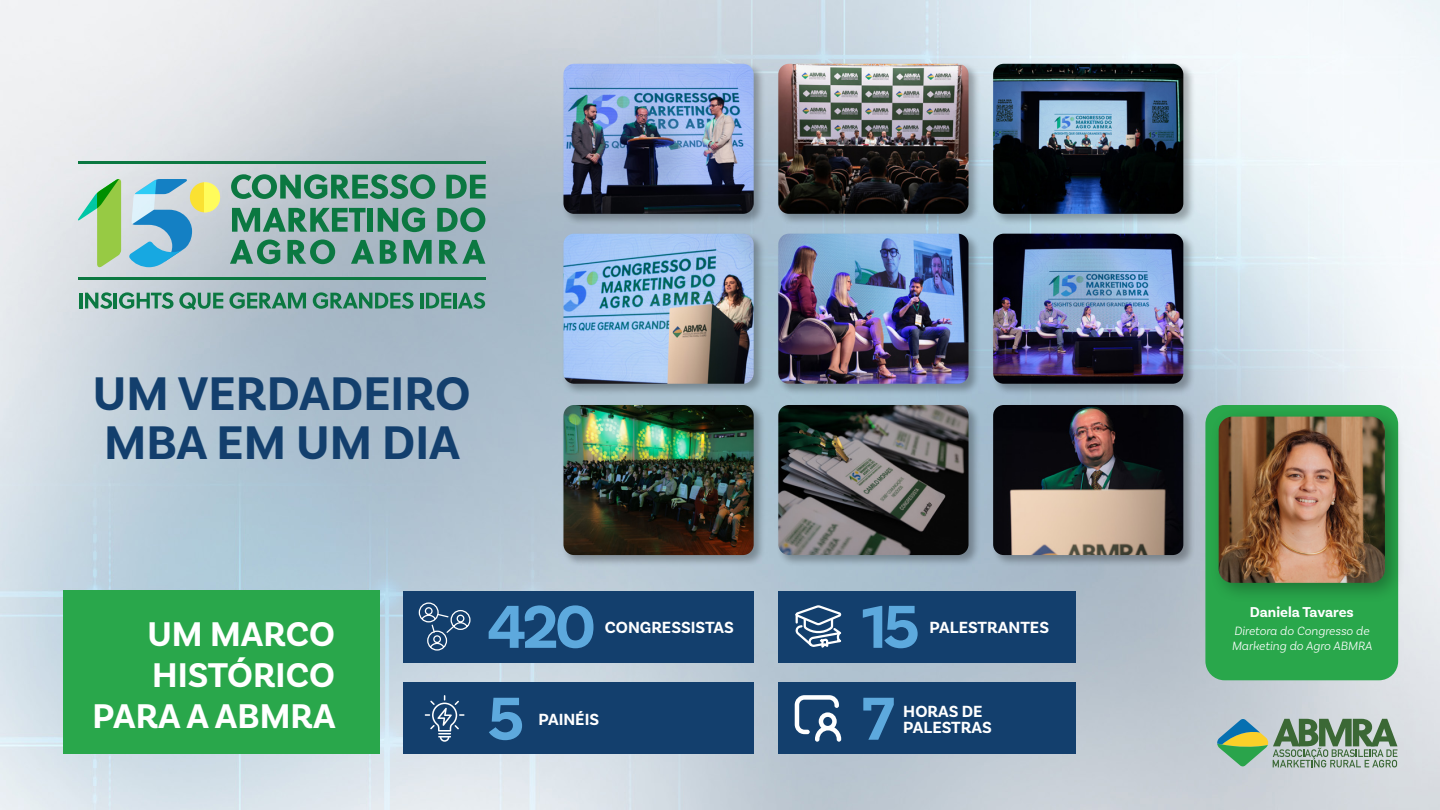
<style>
.page{position:relative;width:1440px;height:810px;background:#fff}
.page>*{position:absolute;margin:0;border:0;box-sizing:border-box;transform-origin:0 0}
.t1{font:700 63.6px "Basic Sans";color:#5da9dd}
.t2{font:700 49.5px/49.1px "Basic Sans";color:#133f6d}
.t3{font:700 36px/40.9px "Basic Sans";color:#fff;text-align:right}
.t4{font:700 16.95px/15.7px "Basic Sans";color:#fff}
.t5{font:700 15px "Basic Sans";color:#fff}
.t6{font:italic 300 12.67px "Basic Sans";color:#fff}
</style>
<div class="page">
<img style="left:0;top:0;width:1440px;height:810px">
<hr style="left:78px;top:161px;width:408px;height:3px;background:#0b7841">
<hr style="left:78px;top:278px;width:408px;height:2px;background:#0b7841">
<svg style="left:231px;top:174px;width:204px;height:25px;background:#5e9b83"></svg>
<svg style="left:446px;top:175px;width:40px;height:24px"></svg>
<svg style="left:232px;top:208px;width:134px;height:24px;background:#57987e"></svg>
<div style="left:368px;top:208px;width:5px;height:24px;background:#0b7841"></div>
<svg style="left:378px;top:207px;width:47px;height:25px"></svg>
<svg style="left:437px;top:207px;width:48px;height:25px"></svg>
<svg style="left:230px;top:240px;width:50px;height:24px"></svg>
<svg style="left:287px;top:240px;width:48px;height:24px"></svg>
<svg style="left:351px;top:240px;width:23px;height:24px"></svg>
<svg style="left:380px;top:240px;width:17px;height:24px"></svg>
<svg style="left:403px;top:240px;width:29px;height:24px"></svg>
<svg style="left:439px;top:240px;width:46px;height:24px"></svg>
<svg style="left:129px;top:179px;width:63px;height:88px;background:#81bbda"></svg>
<svg style="left:78px;top:178px;width:43px;height:90px;background:#abd293"></svg>
<div style="left:190px;top:182px;width:30px;height:30px;background:#fae132;border-radius:50%"></div>
<svg style="left:205px;top:182px;width:15px;height:30px"></svg>
<hr style="left:79px;top:293px;width:3px;height:15px;background:#0b7841">
<svg style="left:85px;top:292px;width:27px;height:17px"></svg>
<hr style="left:114px;top:293px;width:3px;height:15px;background:#0b7841">
<svg style="left:119px;top:292px;width:104px;height:18px;background:#75a897"></svg>
<svg style="left:229px;top:292px;width:77px;height:17px"></svg>
<svg style="left:313px;top:292px;width:101px;height:17px;background:#5a9784"></svg>
<hr style="left:420px;top:293px;width:3px;height:15px;background:#0b7841">
<svg style="left:426px;top:293px;width:25px;height:15px"></svg>
<hr style="left:453px;top:293px;width:4px;height:15px;background:#0b7841">
<svg style="left:458px;top:292px;width:27px;height:17px"></svg>
<div style="left:1205px;top:405px;width:193px;height:275px;background:#29a74b;border-radius:19px"></div>
<div style="left:1209px;top:407px;width:197px;height:197px;background:#000;opacity:.3"></div>
<img style="left:1219px;top:417px;width:166px;height:166px">
<div style="left:562px;top:62px;width:204px;height:164px;background:#000;opacity:.3"></div>
<img style="left:563px;top:64px;width:191px;height:150px">
<div style="left:562px;top:403px;width:204px;height:164px;background:#000;opacity:.3"></div>
<img style="left:563px;top:405px;width:191px;height:150px">
<div style="left:777px;top:62px;width:204px;height:164px;background:#000;opacity:.3"></div>
<img style="left:778px;top:64px;width:191px;height:150px">
<div style="left:777px;top:232px;width:204px;height:164px;background:#000;opacity:.3"></div>
<img style="left:778px;top:234px;width:191px;height:150px">
<div style="left:777px;top:403px;width:204px;height:164px;background:#000;opacity:.3"></div>
<img style="left:778px;top:405px;width:191px;height:150px">
<div style="left:991px;top:62px;width:205px;height:164px;background:#000;opacity:.3"></div>
<img style="left:993px;top:64px;width:190px;height:150px">
<div style="left:991px;top:232px;width:205px;height:164px;background:#000;opacity:.3"></div>
<img style="left:993px;top:234px;width:190px;height:150px">
<div style="left:991px;top:403px;width:205px;height:164px;background:#000;opacity:.3"></div>
<img style="left:993px;top:405px;width:190px;height:150px">
<div style="left:562px;top:232px;width:204px;height:164px;background:#000;opacity:.3"></div>
<img style="left:563px;top:234px;width:191px;height:150px">
<div style="left:63px;top:591px;width:317px;height:163px;background:#29a74b"></div>
<div style="left:403px;top:591px;width:351px;height:72px;background:#133f6d"></div>
<svg style="left:418px;top:602px;width:53px;height:49px"></svg>
<div style="left:403px;top:682px;width:351px;height:72px;background:#133f6d"></div>
<svg style="left:425px;top:695px;width:40px;height:47px"></svg>
<div style="left:778px;top:591px;width:298px;height:72px;background:#133f6d"></div>
<svg style="left:795px;top:605px;width:47px;height:43px"></svg>
<div style="left:778px;top:682px;width:298px;height:72px;background:#133f6d"></div>
<svg style="left:795px;top:695px;width:46px;height:47px"></svg>
<svg style="left:1217px;top:719px;width:180px;height:48px;background:#8aa78d"></svg>
<h2 class="t2" style="left:93px;top:369px;width:379px">UM VERDADEIRO<br>MBA EM UM DIA</h2>
<h3 class="t3" style="left:93px;top:614px;width:245px">UM MARCO<br>HISTÓRICO<br>PARA A ABMRA</h3>
<h1 class="t1" style="left:487px;top:588px;width:110px">420</h1>
<p class="t4" style="left:605px;top:620px;width:130px">CONGRESSISTAS</p>
<h1 class="t1" style="left:487px;top:680px;width:38px">5</h1>
<p class="t4" style="left:538px;top:711px;width:62px">PAINÉIS</p>
<h1 class="t1" style="left:862px;top:588px;width:60px">15</h1>
<p class="t4" style="left:930px;top:620px;width:121px">PALESTRANTES</p>
<h1 class="t1" style="left:862px;top:680px;width:35px">7</h1>
<p class="t4" style="left:903px;top:704px;width:90px">HORAS DE<br>PALESTRAS</p>
<p class="t5" style="left:1250px;top:603px;width:106px">Daniela Tavares</p>
<p class="t6" style="left:1234px;top:623px;width:136px">Diretora do Congresso de</p>
<p class="t6" style="left:1232px;top:638px;width:142px">Marketing do Agro ABMRA</p>
</div>
